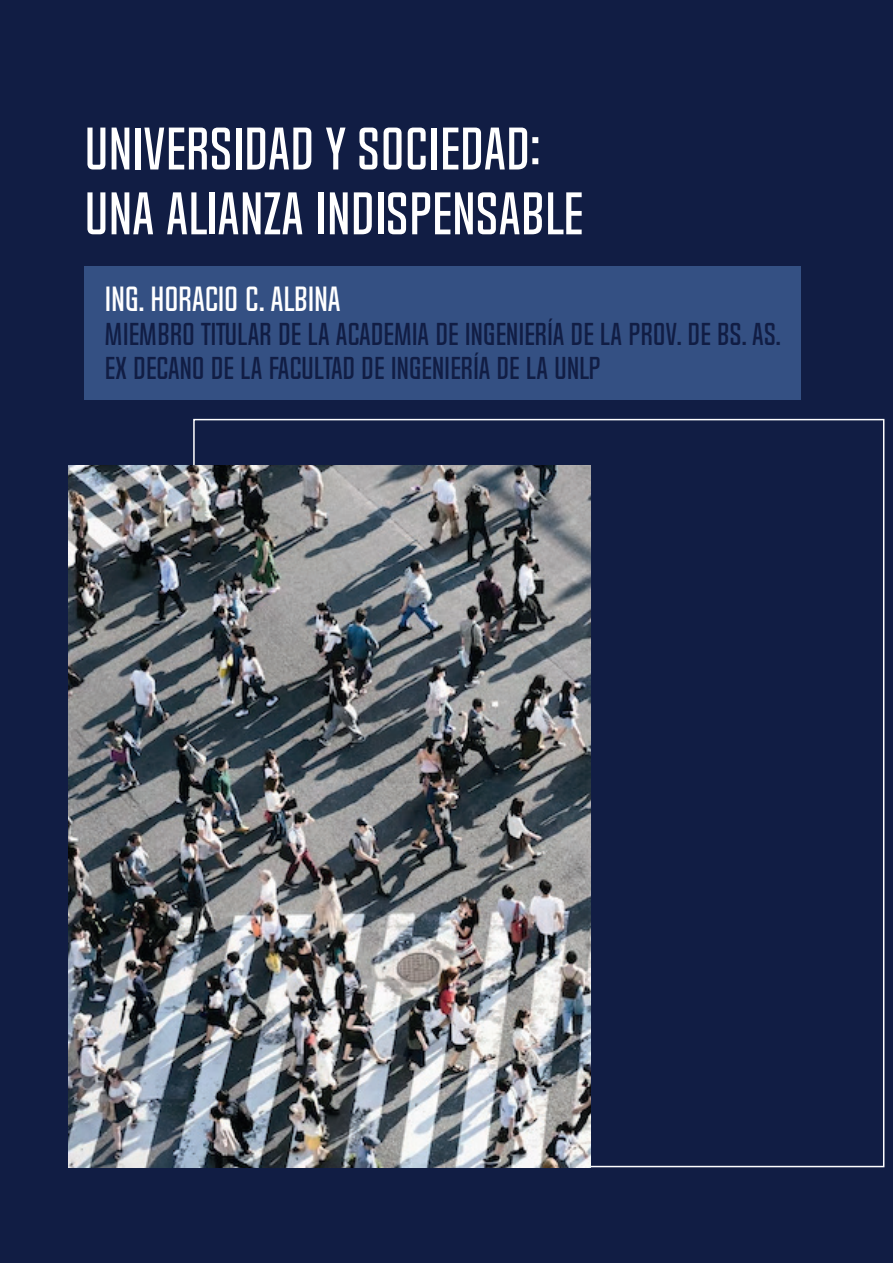
<style>
.page{position:relative;width:893px;height:1263px;background:#111d44}
.page>*{position:absolute;margin:0;border:0;box-sizing:border-box;transform-origin:0 0}
.t1{font:54px/64.8px "Chosence";color:#fff}
.t2{font:31.5px "Chosence";color:#fff}
.t3{font:28.5px/34.2px "Chosence";color:#111d44}
</style>
<div class="page">
<img style="left:68px;top:466px;width:523px;height:701px">
<div style="left:84px;top:266px;width:717px;height:134px;background:#345083"></div>
<h1 class="t1" style="left:84px;top:117px;width:500px">UNIVERSIDAD Y SOCIEDAD:<br>UNA ALIANZA INDISPENSABLE</h1>
<p class="t2" style="left:105px;top:282px;width:237px">ING. HORACIO C. ALBINA</p>
<p class="t3" style="left:105px;top:317px;width:677px">MIEMBRO TITULAR DE LA ACADEMIA DE INGENIERÍA DE LA PROV. DE BS. AS.<br>EX DECANO DE LA FACULTAD DE INGENIERÍA DE LA UNLP</p>
</div>
